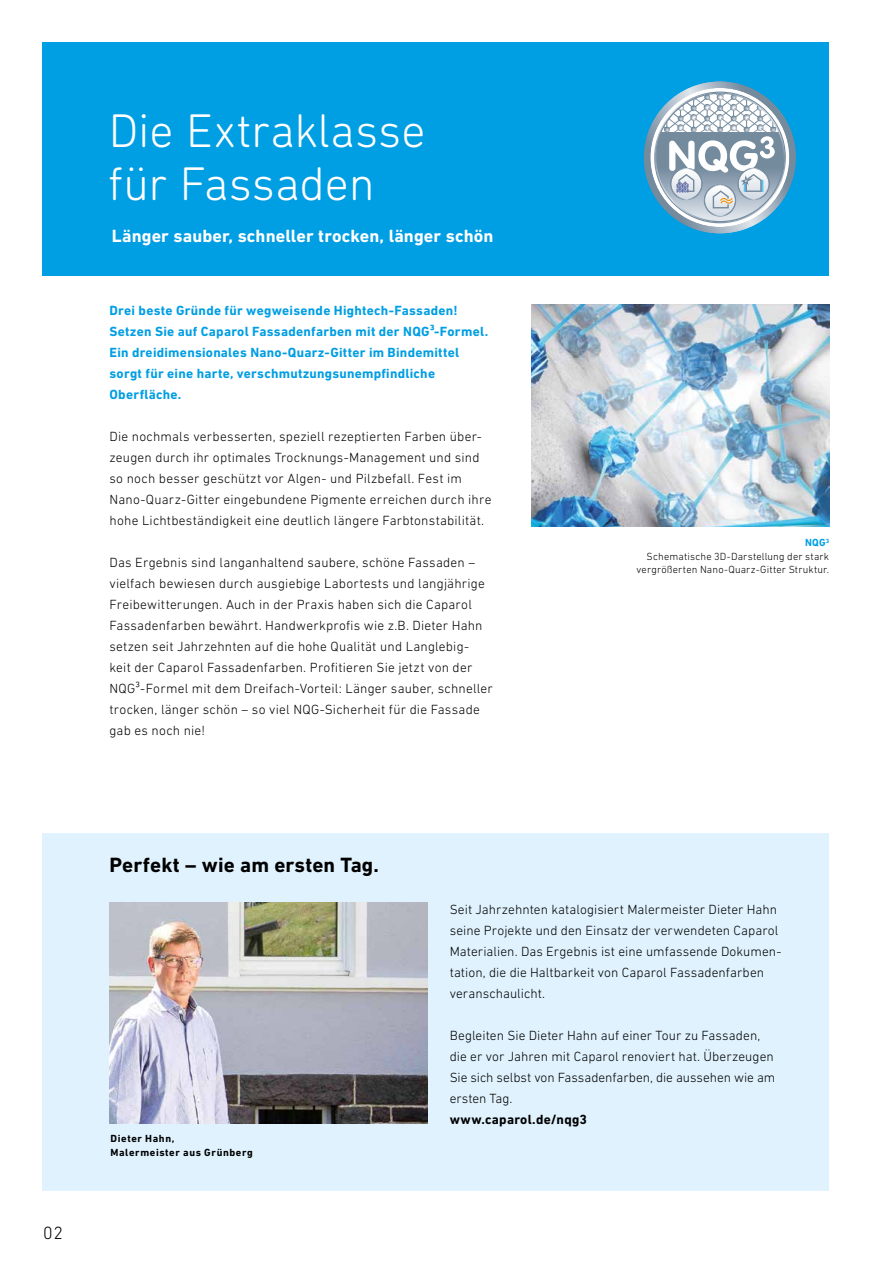
<style>
.page{position:relative;width:893px;height:1263px;background:#fff}
.page>*{position:absolute;margin:0;border:0;box-sizing:border-box;transform-origin:0 0}
.t1{font:300 48px/52.5px "DIN Next Rounded LT Pro";color:#fff}
.t2{font:700 21px "DIN Next LT Pro";letter-spacing:.005em;color:#000}
.t3{font:700 18px "DIN Next LT Pro";letter-spacing:.005em;color:#fff}
.t4{font:300 18px "DIN Next Rounded LT Pro";color:#000}
.t5{font:300 13.5px/21px "DIN Next LT Pro";letter-spacing:.015em;color:#000}
.t6{font:700 13.5px/21px "DIN Next LT Pro";letter-spacing:.02em;color:#009ee3}
.t7{font:700 13.5px "DIN Next LT Pro";letter-spacing:.02em;color:#000}
.t8{font:300 10.5px/13.5px "DIN Next LT Pro";letter-spacing:.015em;color:#000;text-align:right}
.t9{font:700 10.5px/13.5px "DIN Next LT Pro";letter-spacing:.055em;color:#000}
.s1{font-weight:700;color:#009ee3}
</style>
<div class="page">
<img style="left:531px;top:304px;width:298px;height:222px">
<div style="left:43px;top:833px;width:786px;height:358px;background:#dff2fd"></div>
<div style="left:43px;top:42px;width:786px;height:234px;background:#009ee3"></div>
<svg style="left:644px;top:82px;width:152px;height:151px"></svg>
<img style="left:109px;top:902px;width:318px;height:222px">
<h3 class="t4" style="left:43px;top:1223px;width:21px">02</h3>
<h1 class="t1" style="left:108px;top:104px;width:319px">Die Extraklasse für Fassaden</h1>
<h3 class="t3" style="left:112px;top:225px;width:383px">Länger sauber, schneller trocken, länger schön</h3>
<p class="t6" style="left:109px;top:300px;width:380px">Drei beste Gründe für wegweisende Hightech-Fassaden!<br>Setzen Sie auf Caparol Fassadenfarben mit der NQG³-Formel.<br>Ein dreidimensionales Nano-Quarz-Gitter im Bindemittel sorgt für eine harte, verschmutzungsunempfindliche Oberfläche.</p>
<p class="t5" style="left:109px;top:426px;width:383px">Die nochmals verbesserten, speziell rezeptierten Farben über&shy;zeugen durch ihr optimales Trocknungs-Management und sind so noch besser geschützt vor Algen- und Pilzbefall. Fest im Nano-Quarz-Gitter eingebundene Pigmente erreichen durch ihre hohe Lichtbeständigkeit eine deutlich längere Farbtonstabilität.</p>
<p class="t5" style="left:109px;top:552px;width:385px">Das Ergebnis sind langanhaltend saubere, schöne Fassaden – vielfach bewiesen durch ausgiebige Labortests und langjährige Freibewitterungen. Auch in der Praxis haben sich die Caparol Fassadenfarben bewährt. Handwerkprofis wie z.B. Dieter Hahn setzen seit Jahrzehnten auf die hohe Qualität und Langlebig&shy;keit der Caparol Fassadenfarben. Profitieren Sie jetzt von der NQG³-Formel mit dem Dreifach-Vorteil: Länger sauber, schneller trocken, länger schön – so viel NQG-Sicherheit für die Fassade gab es noch nie!</p>
<h2 class="t2" style="left:109px;top:852px;width:271px">Perfekt – wie am ersten Tag.</h2>
<p class="t8" style="left:637px;top:536px;width:194px"><span class="s1">NQG</span><sup>3<br></sup>Schematische 3D-Darstellung der stark vergrößerten Nano-Quarz-Gitter Struktur.</p>
<p class="t9" style="left:111px;top:1132px;width:144px">Dieter Hahn,<br>Malermeister aus Grünberg</p>
<p class="t5" style="left:450px;top:898px;width:333px">Seit Jahrzehnten katalogisiert Malermeister Dieter Hahn seine Projekte und den Einsatz der verwendeten Caparol Materialien. Das Ergebnis ist eine umfassende Dokumen&shy;tation, die die Haltbarkeit von Caparol Fassadenfarben veranschaulicht.</p>
<p class="t5" style="left:450px;top:1024px;width:327px">Begleiten Sie Dieter Hahn auf einer Tour zu Fassaden, die er vor Jahren mit Caparol renoviert hat. Überzeugen Sie sich selbst von Fassadenfarben, die aussehen wie am ersten Tag.</p>
<p class="t7" style="left:450px;top:1111px;width:139px">www.caparol.de/nqg3</p>
</div>
